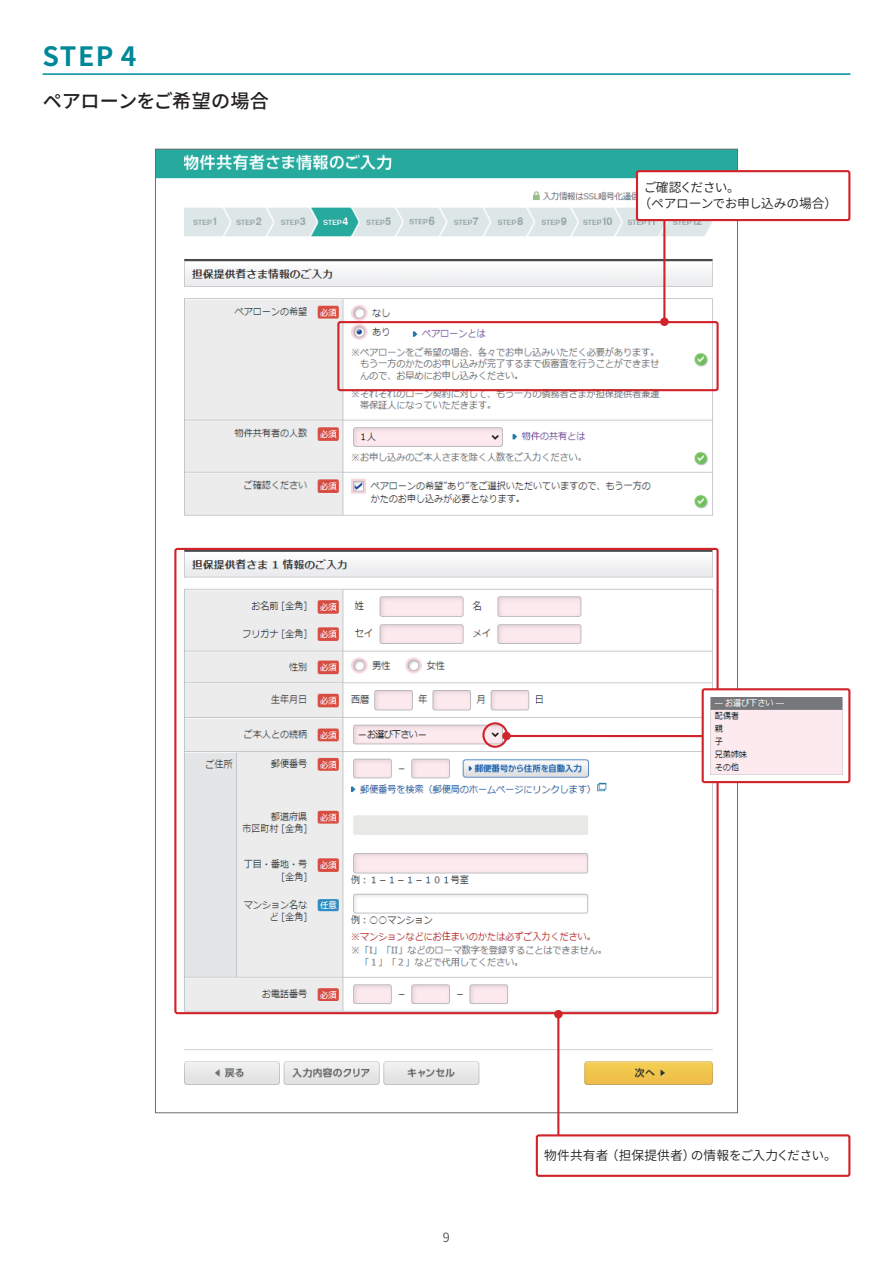
<style>
.page{position:relative;width:893px;height:1263px;background:#fff}
.page>*{position:absolute;margin:0;border:0;box-sizing:border-box;transform-origin:0 0}
.t1{font:700 26.55px "Noto Sans CJ Kjp";color:#008898}
.t2{font:500 19.2px "Noto Sans CJ Kjp";letter-spacing:-.005em;color:#231f20}
.t3{font:600 12.75px/15.9px "Noto Sans CJ Kjp";letter-spacing:-.04em;color:#231f20}
.t4{font:600 12.75px "Noto Sans CJ Kjp";letter-spacing:-.035em;color:#231f20}
.t5{font:600 12.75px "Noto Sans CJ Kjp";letter-spacing:-.015em;color:#231f20}
.t6{font:600 12.75px "Noto Sans CJ Kjp";color:#4b4c4d}
</style>
<div class="page">
<hr style="left:43px;top:73px;width:807px;height:2px;background:#008898">
<img style="left:157px;top:151px;width:579px;height:960px">
<div style="left:337px;top:321px;width:382px;height:70px;border:2px solid #d1232a;border-radius:2px"></div>
<hr style="left:663px;top:190px;width:2px;height:132px;background:#d1232a">
<div style="left:660px;top:317px;width:9px;height:9px;background:#d1232a;border-radius:50%"></div>
<div style="left:637px;top:171px;width:212px;height:49px;background:#fff;border-radius:2px"></div>
<div style="left:636px;top:170px;width:214px;height:51px;border:2px solid #d1232a;border-radius:2px"></div>
<div style="left:174px;top:548px;width:545px;height:466px;border:2px solid #d1232a;border-radius:2px"></div>
<div style="left:482px;top:722px;width:26px;height:26px;border:2px solid #d1232a;border-radius:50%"></div>
<hr style="left:506px;top:735px;width:209px;height:2px;background:#d1232a">
<div style="left:502px;top:732px;width:9px;height:8px;background:#d1232a;border-radius:50%"></div>
<div style="left:703px;top:689px;width:146px;height:93px;background:#fff;border-radius:2px"></div>
<div style="left:702px;top:688px;width:148px;height:95px;border:2px solid #d1232a;border-radius:2px"></div>
<img style="left:710px;top:698px;width:133px;height:77px">
<hr style="left:557px;top:1014px;width:2px;height:140px;background:#d1232a">
<div style="left:554px;top:1010px;width:9px;height:8px;background:#d1232a;border-radius:50%"></div>
<div style="left:537px;top:1135px;width:312px;height:41px;background:#fff;border-radius:2px"></div>
<div style="left:536px;top:1134px;width:314px;height:43px;border:2px solid #d1232a;border-radius:2px"></div>
<h1 class="t1" style="left:43px;top:41px;width:96px">STEP 4</h1>
<h2 class="t2" style="left:43px;top:90px;width:228px">ペアローンをご希望の場合</h2>
<p class="t3" style="left:638px;top:180px;width:200px;text-indent:5px">ご確認ください。<br>（ペアローンでお申し込みの場合(</p>
<p class="t6" style="left:443px;top:1230px;width:9px">9</p>
<p class="t5" style="left:606px;top:1148px;width:91px">（担保提供者）</p>
<p class="t4" style="left:691px;top:1148px;width:147px">の情報をご入力ください。</p>
<p class="t5" style="left:544px;top:1148px;width:66px">物件共有者</p>
</div>
